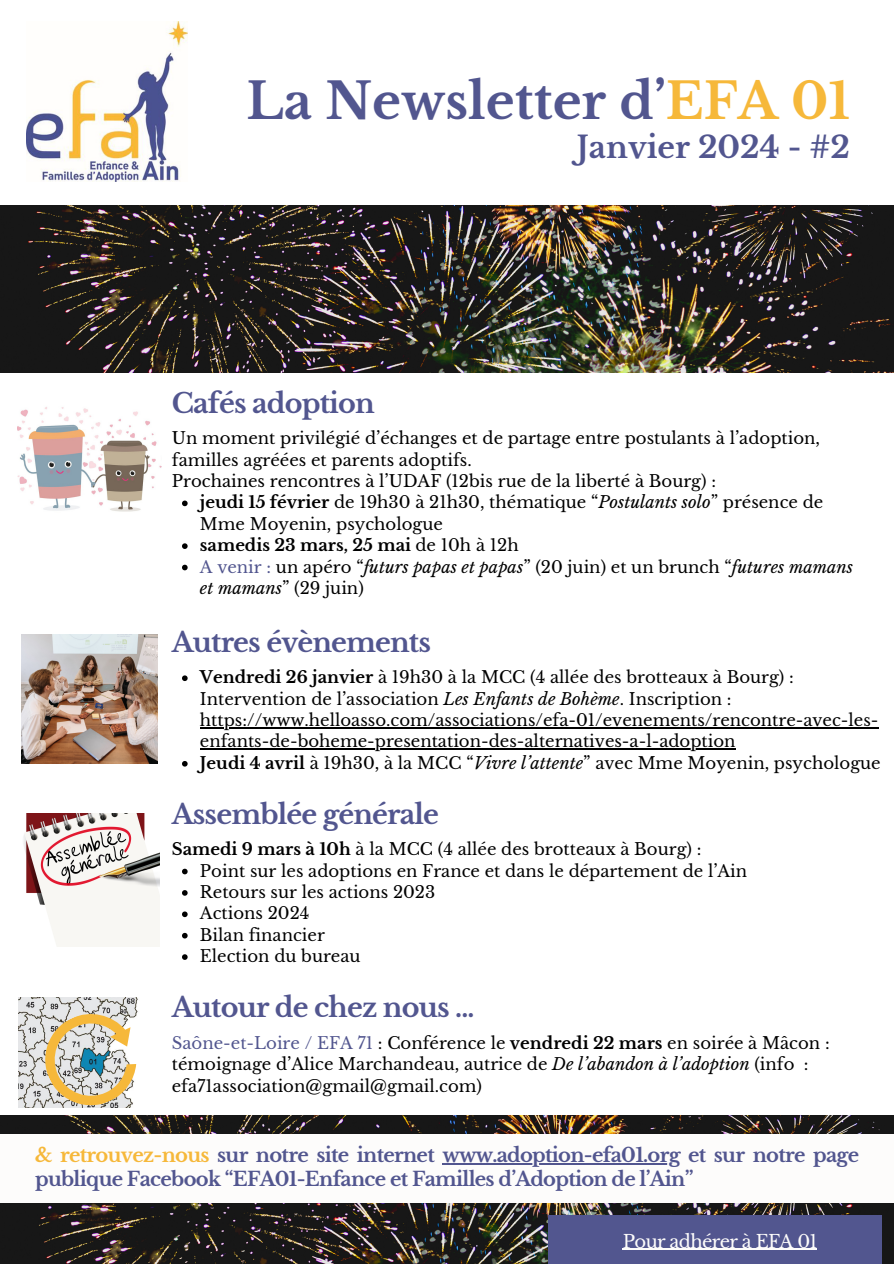
<style>
.page{position:relative;width:894px;height:1264px;background:#fff}
.page>*{position:absolute;margin:0;border:0;box-sizing:border-box;transform-origin:0 0}
.t1{font:700 49.5px "Libre Baskerville";color:#52568f}
.t2{font:700 30px "Libre Baskerville";color:#52568f}
.t3{font:700 27px "Libre Baskerville";letter-spacing:-.03em;color:#52568f}
.t4{font:700 19.5px "Libre Baskerville";letter-spacing:-.035em;color:#52568f}
.t5{font:18px "Libre Baskerville";letter-spacing:-.035em;color:#fdfcfb}
.t6{font:16.5px/21.3px "Libre Baskerville";color:#000}
.t7{font:italic 16.5px/21.3px "Libre Baskerville";color:#000}
.t8{font:700 16.5px "Libre Baskerville";color:#000}
.s1{color:#f6b83a}
.s2{font-weight:700}
.s3{font-style:italic}
.s4{font-weight:400}
.s5{font-style:normal;color:#52568f}
.s6{font-style:normal}
.s7{color:#52568f}
</style>
<div class="page">
<img style="left:23px;top:814px;width:136px;height:132px">
<img style="left:0;top:205px;width:893px;height:167px">
<img style="left:27px;top:22px;width:161px;height:160px">
<img style="left:17px;top:407px;width:144px;height:105px">
<img style="left:21px;top:635px;width:136px;height:128px">
<img style="left:0;top:1115px;width:893px;height:148px">
<div style="left:0;top:1133px;width:893px;height:69px;background:#fdfcfb"></div>
<div style="left:547px;top:1215px;width:334px;height:48px;background:#52568f"></div>
<img style="left:19px;top:997px;width:11px;height:110px">
<svg style="left:30px;top:997px;width:125px;height:123px"></svg>
<hr style="left:442px;top:1163px;width:237px;height:1px;background:#52568f">
<svg style="left:182px;top:675px;width:5px;height:6px"></svg>
<hr style="left:200px;top:727px;width:678px;height:1px;background:#000">
<hr style="left:200px;top:748px;width:535px;height:1px;background:#000">
<svg style="left:182px;top:761px;width:5px;height:5px"></svg>
<svg style="left:182px;top:500px;width:5px;height:6px"></svg>
<svg style="left:182px;top:543px;width:5px;height:6px"></svg>
<svg style="left:182px;top:564px;width:5px;height:6px"></svg>
<svg style="left:182px;top:868px;width:5px;height:6px"></svg>
<svg style="left:182px;top:890px;width:5px;height:5px"></svg>
<svg style="left:182px;top:911px;width:5px;height:6px"></svg>
<svg style="left:182px;top:932px;width:5px;height:6px"></svg>
<svg style="left:182px;top:954px;width:5px;height:5px"></svg>
<hr style="left:622px;top:1248px;width:194px;height:1px;background:#fdfcfb">
<p class="t1" style="left:246px;top:71px;width:604px">La Newsletter d’<span class="s1">EFA 01</span></p>
<h2 class="t2" style="left:576px;top:129px;width:275px">Janvier 2024 - #2</h2>
<p class="t3" style="left:172px;top:386px;width:204px">Cafés adoption</p>
<h2 class="t6" style="left:172px;top:428px;width:649px">Un moment privilégié d’échanges et de partage entre postulants à l’adoption, familles agréées et parents adoptifs.</h2>
<p class="t6" style="left:172px;top:470px;width:545px">Prochaines rencontres à l’UDAF (12bis rue de la liberté à Bourg) :</p>
<p class="t6" style="left:200px;top:492px;width:624px"><span class="s2">jeudi 15 février</span> de 19h30 à 21h30, thématique “<span class="s3">Postulants solo</span>” présence de<br>Mme Moyenin, psychologue</p>
<h2 class="t8" style="left:200px;top:535px;width:320px">samedis 23 mars, 25 mai <span class="s4">de 10h à 12h</span></h2>
<p class="t7" style="left:200px;top:556px;width:654px"><span class="s5">A venir :</span> <span class="s6">un apéro “</span>futurs papas et papas<span class="s6">” (20 juin) et un brunch “</span>futures mamans et mamans<span class="s6">” (29 juin)</span></p>
<p class="t3" style="left:172px;top:625px;width:260px">Autres évènements</p>
<p class="t6" style="left:200px;top:667px;width:595px"><span class="s2">Vendredi 26 janvier</span> à 19h30 à la MCC (4 allée des brotteaux à Bourg) :<br>Intervention de l’association <span class="s3">Les Enfants de Bohème</span>. Inscription :</p>
<p class="t6" style="left:200px;top:709px;width:680px">https://www.helloasso.com/associations/efa-01/evenements/rencontre-avec-les-</p>
<p class="t6" style="left:200px;top:731px;width:682px">enfants-de-boheme-presentation-des-alternatives-a-l-adoption<br><span class="s2">Jeudi 4 avril</span> à 19h30, à la MCC “<span class="s3">Vivre l’attente</span>” avec Mme Moyenin, psychologue</p>
<p class="t3" style="left:172px;top:797px;width:269px">Assemblée générale</p>
<p class="t6" style="left:172px;top:838px;width:531px"><span class="s2">Samedi 9 mars à 10h</span> à la MCC (4 allée des brotteaux à Bourg) :</p>
<p class="t6" style="left:200px;top:860px;width:548px">Point sur les adoptions en France et dans le département de l’Ain</p>
<p class="t6" style="left:200px;top:881px;width:237px">Retours sur les actions 2023</p>
<p class="t6" style="left:200px;top:902px;width:111px">Actions 2024</p>
<h2 class="t6" style="left:200px;top:924px;width:126px">Bilan financier</h2>
<p class="t6" style="left:200px;top:945px;width:162px">Election du bureau</p>
<h3 class="t3" style="left:172px;top:991px;width:304px">Autour de chez nous ...</h3>
<p class="t6" style="left:172px;top:1032px;width:659px"><span class="s7">Saône-et-Loire / EFA 71</span> : Conférence le <span class="s2">vendredi 22 mars</span> en soirée à Mâcon : témoignage d’Alice Marchandeau, autrice de <span class="s3">De l’abandon à l’adoption</span> (info : efa71association@gmail@gmail.com)</p>
<h1 class="t4" style="left:35px;top:1143px;width:825px"><span class="s1">&amp; retrouvez-nous</span> sur notre site internet www.adoption-efa01.org et sur notre page</h1>
<h2 class="t4" style="left:35px;top:1167px;width:659px">publique Facebook “EFA01-Enfance et Familles d’Adoption de l’Ain”</h2>
<p class="t5" style="left:622px;top:1230px;width:196px">Pour adhérer à EFA 01</p>
</div>
